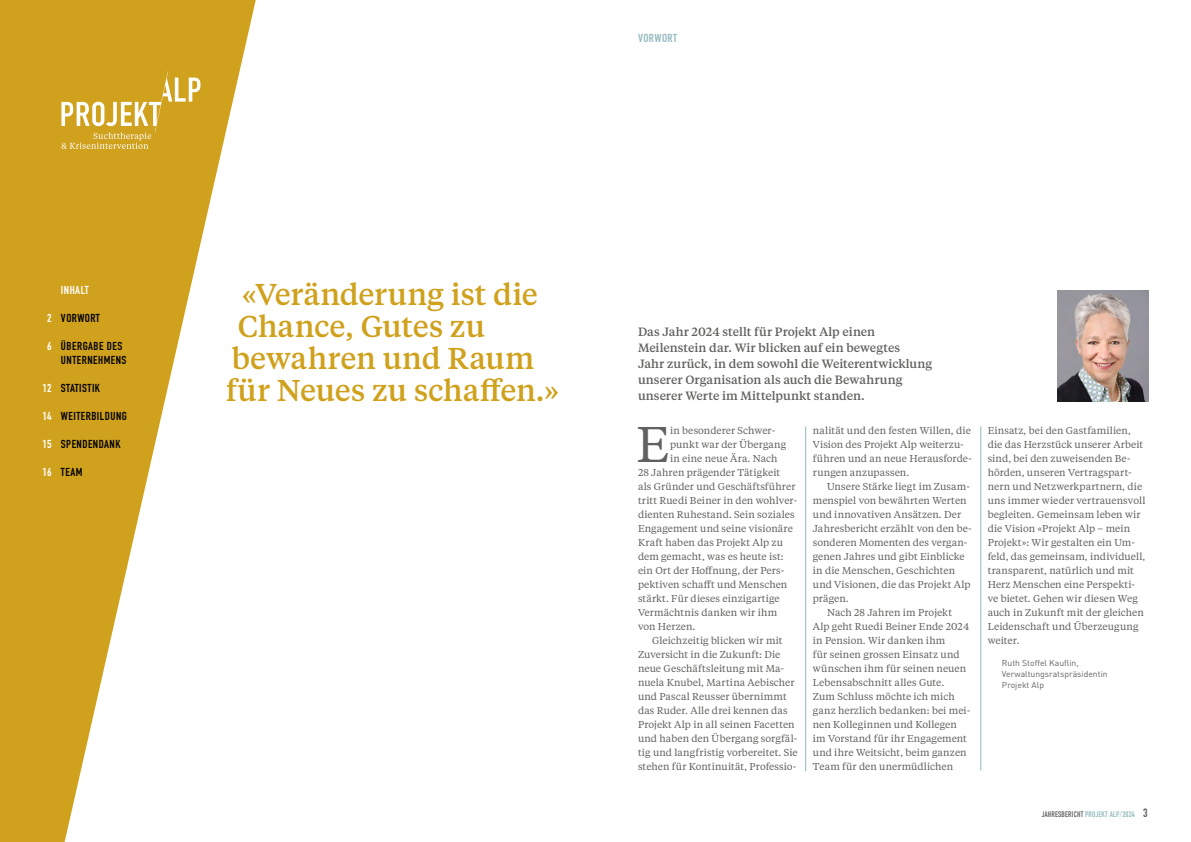
<style>
.page{position:relative;width:1191px;height:842px;background:#fff}
.page>*{position:absolute;margin:0;border:0;box-sizing:border-box;transform-origin:0 0}
.t1{font:49.9px "Tiempos Text";color:#61625f}
.t2{font:500 30px "Tiempos Text";letter-spacing:-.005em;color:#d0a11c}
.t3{font:500 12px/16px "Tiempos Text";color:#61625f}
.t4{font:700 11.4px/14px "DIN Condensed";letter-spacing:.04em;color:#000;scale:1.05 1}
.t5{font:700 11.4px "DIN Condensed";letter-spacing:.04em;color:#fff;scale:1.05 1}
.t6{font:700 11.4px "DIN Condensed";letter-spacing:.04em;color:#92b9be;scale:1.05 1}
.t7{font:10px/14px "Tiempos Text";letter-spacing:.005em;color:#61625f}
.t8{font:8.6px/11px "DIN";color:#61625f}
.t9{font:700 8px "DIN Condensed";letter-spacing:.02em;color:#92b9be}
.s1{color:#61625f}
.s2{font-family:"DIN";font-weight:300}
.s3{font-size:12px;color:#61625f}
</style>
<div class="page">
<div style="left:0;top:0;width:358px;height:842px;background:#d0a11c"></div>
<svg style="left:65px;top:0;width:293px;height:842px;fill:#fff"></svg>
<hr style="left:980px;top:426px;width:1px;height:344px;background:#92b9be">
<hr style="left:805px;top:426px;width:1px;height:345px;background:#92b9be">
<svg style="left:61px;top:71px;width:139px;height:78px"></svg>
<img style="left:1057px;top:290px;width:91px;height:112px">
<p class="t5" style="left:47px;top:311px;width:6px">2</p>
<p class="t5" style="left:47px;top:339px;width:6px">6</p>
<p class="t5" style="left:42px;top:381px;width:10px">12</p>
<p class="t5" style="left:42px;top:409px;width:10px">14</p>
<p class="t5" style="left:42px;top:437px;width:10px">15</p>
<p class="t5" style="left:42px;top:465px;width:10px">16</p>
<p class="t5" style="left:61px;top:283px;width:28px">INHALT</p>
<p class="t4" style="left:61px;top:311px;width:39px">VORWORT</p>
<p class="t4" style="left:61px;top:339px;width:64px">ÜBERGABE DES<br>UNTERNEHMENS</p>
<p class="t4" style="left:61px;top:381px;width:39px">STATISTIK</p>
<p class="t4" style="left:61px;top:409px;width:64px">WEITERBILDUNG</p>
<p class="t4" style="left:61px;top:437px;width:58px">SPENDENDANK</p>
<p class="t4" style="left:61px;top:465px;width:22px">TEAM</p>
<p class="t6" style="left:638px;top:31px;width:39px">VORWORT</p>
<h2 class="t2" style="left:242px;top:274px;width:298px">«Veränderung ist die</h2>
<h2 class="t2" style="left:238px;top:306px;width:249px">Chance, Gutes zu</h2>
<h2 class="t2" style="left:232px;top:338px;width:304px">bewahren und Raum</h2>
<h2 class="t2" style="left:226px;top:370px;width:335px">für Neues zu schaffen.»</h2>
<p class="t3" style="left:638px;top:324px;width:296px">Das Jahr 2024 stellt für Projekt Alp einen Meilenstein dar. Wir blicken auf ein bewegtes<br>Jahr zurück, in dem sowohl die Weiterentwicklung unserer Organisation als auch die Bewahrung unserer Werte im Mittelpunkt standen.</p>
<h1 class="t1" style="left:636px;top:411px;width:35px">E</h1>
<p class="t7" style="left:670px;top:423px;width:107px">in besonderer Schwer-</p>
<p class="t7" style="left:670px;top:437px;width:118px">punkt war der Übergang</p>
<p class="t7" style="left:670px;top:451px;width:109px">in eine neue Ära. Nach</p>
<p class="t7" style="left:638px;top:465px;width:144px">28 Jahren prägender Tätigkeit</p>
<p class="t7" style="left:638px;top:479px;width:159px">als Gründer und Geschäftsführer</p>
<p class="t7" style="left:638px;top:493px;width:161px">tritt Ruedi Beiner in den wohlver-</p>
<p class="t7" style="left:638px;top:507px;width:158px">dienten Ruhestand. Sein soziales</p>
<p class="t7" style="left:638px;top:521px;width:156px">Engagement und seine visionäre</p>
<p class="t7" style="left:638px;top:535px;width:147px">Kraft haben das Projekt Alp zu</p>
<p class="t7" style="left:638px;top:549px;width:147px">dem gemacht, was es heute ist:</p>
<p class="t7" style="left:638px;top:563px;width:148px">ein Ort der Hoffnung, der Pers-</p>
<p class="t7" style="left:638px;top:577px;width:151px">pektiven schafft und Menschen</p>
<p class="t7" style="left:638px;top:591px;width:143px">stärkt. Für dieses einzigartige</p>
<p class="t7" style="left:638px;top:605px;width:141px">Vermächtnis danken wir ihm</p>
<p class="t7" style="left:638px;top:619px;width:59px">von Herzen.</p>
<p class="t7" style="left:652px;top:633px;width:132px">Gleichzeitig blicken wir mit</p>
<p class="t7" style="left:638px;top:647px;width:144px">Zuversicht in die Zukunft: Die</p>
<p class="t7" style="left:638px;top:661px;width:148px">neue Geschäftsleitung mit Ma-</p>
<p class="t7" style="left:638px;top:675px;width:158px">nuela Knubel, Martina Aebischer</p>
<p class="t7" style="left:638px;top:689px;width:150px">und Pascal Reusser übernimmt</p>
<p class="t7" style="left:638px;top:703px;width:151px">das Ruder. Alle drei kennen das</p>
<p class="t7" style="left:638px;top:717px;width:158px">Projekt Alp in all seinen Facetten</p>
<p class="t7" style="left:638px;top:731px;width:161px">und haben den Übergang sorgfäl-</p>
<p class="t7" style="left:638px;top:745px;width:161px">tig und langfristig vorbereitet. Sie</p>
<p class="t7" style="left:638px;top:759px;width:160px">stehen für Kontinuität, Professio-</p>
<p class="t7" style="left:813px;top:423px;width:160px">nalität und den festen Willen, die<br>Vision des Projekt Alp weiterzu&shy;führen und an neue Herausforde&shy;rungen anzupassen.</p>
<p class="t7" style="left:827px;top:479px;width:144px">Unsere Stärke liegt im Zusam-</p>
<p class="t7" style="left:813px;top:493px;width:155px">menspiel von bewährten Werten</p>
<p class="t7" style="left:813px;top:507px;width:150px">und innovativen Ansätzen. Der</p>
<p class="t7" style="left:813px;top:521px;width:160px">Jahresbericht erzählt von den be-</p>
<p class="t7" style="left:813px;top:535px;width:156px">sonderen Momenten des vergan-</p>
<p class="t7" style="left:813px;top:549px;width:153px">genen Jahres und gibt Einblicke</p>
<p class="t7" style="left:813px;top:563px;width:144px">in die Menschen, Geschichten</p>
<p class="t7" style="left:813px;top:577px;width:159px">und Visionen, die das Projekt Alp</p>
<p class="t7" style="left:813px;top:591px;width:37px">prägen.</p>
<p class="t7" style="left:827px;top:605px;width:126px">Nach 28 Jahren im Projekt</p>
<p class="t7" style="left:813px;top:619px;width:158px">Alp geht Ruedi Beiner Ende 2024</p>
<p class="t7" style="left:813px;top:633px;width:134px">in Pension. Wir danken ihm</p>
<p class="t7" style="left:813px;top:647px;width:148px">für seinen grossen Einsatz und</p>
<p class="t7" style="left:813px;top:661px;width:155px">wünschen ihm für seinen neuen</p>
<p class="t7" style="left:813px;top:675px;width:133px">Lebensabschnitt alles Gute.</p>
<p class="t7" style="left:813px;top:689px;width:143px">Zum Schluss möchte ich mich</p>
<p class="t7" style="left:813px;top:703px;width:159px">ganz herzlich bedanken: bei mei-</p>
<p class="t7" style="left:813px;top:717px;width:146px">nen Kolleginnen und Kollegen</p>
<p class="t7" style="left:813px;top:731px;width:156px">im Vorstand für ihr Engagement</p>
<p class="t7" style="left:813px;top:745px;width:155px">und ihre Weitsicht, beim ganzen</p>
<p class="t7" style="left:813px;top:759px;width:142px">Team für den unermüdlichen</p>
<p class="t7" style="left:987px;top:423px;width:159px">Einsatz, bei den Gastfamilien, die das Herzstück unserer Arbeit sind, bei den zuweisenden Be&shy;hörden, unseren Vertragspart&shy;nern und Netzwerkpartnern, die uns immer wieder vertrauensvoll begleiten. Gemeinsam leben wir die Vision «Projekt Alp – mein<br>Projekt»: Wir gestalten ein Um&shy;feld, das gemeinsam, individuell, transparent, natürlich und mit<br>Herz Menschen eine Perspekti&shy;ve bietet. Gehen wir diesen Weg auch in Zukunft mit der gleichen<br>Leidenschaft und Überzeugung weiter.</p>
<p class="t8" style="left:1002px;top:658px;width:107px">Ruth Stoffel Kauflin,<br>Verwaltungsratspräsidentin<br>Projekt Alp</p>
<p class="t9" style="left:1041px;top:808px;width:107px"><span class="s1">JAHRESBERICHT</span> PROJEKT ALP<span class="s2">/</span>2024 <span class="s3">3</span></p>
</div>
